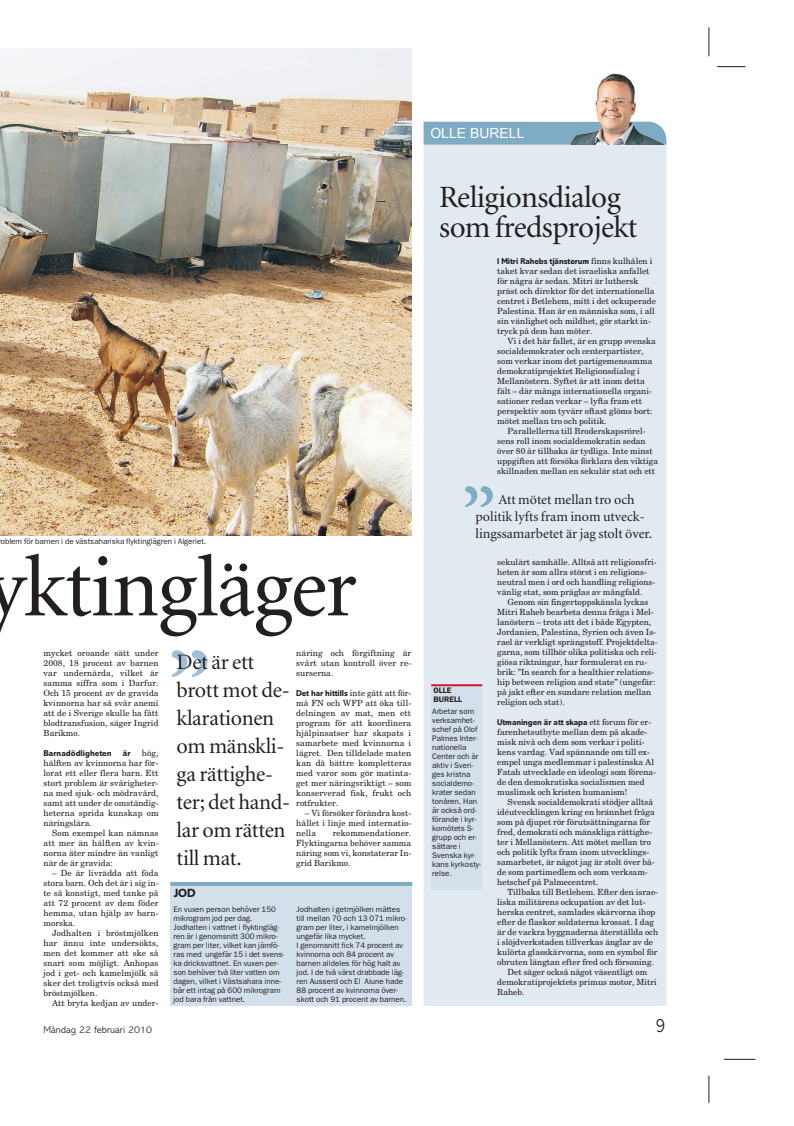
<style>
.page{position:relative;width:794px;height:1126px;background:#fff}
.page>*{position:absolute;margin:0;border:0;box-sizing:border-box;transform-origin:0 0}
.t1{font:600 98px "Minion";color:#a2bfd5}
.t2{font:87px "Minion";letter-spacing:-.02em;color:#231f20}
.t3{font:600 76px "Minion";color:#7fabc5}
.t4{font:31px/30px "Minion";letter-spacing:-.02em;color:#231f20}
.t5{font:22px/28px "Minion";letter-spacing:-.015em;color:#231f20}
.t6{font:300 20px "Abadi";color:#231f20;scale:.8 1}
.t7{font:14px/17px "Minion";color:#231f20}
.t8{font:14px "Arial";color:#fff}
.t9{font:800 12px "Abadi";color:#231f20}
.t10{font:300 10px "Abadi";color:#231f20}
.t11{font:8.5px/10px "New Century Schlbk";color:#231f20;text-align:justify}
.t12{font:800 8.5px "Abadi";letter-spacing:-.01em;color:#231f20;scale:.96 1}
.t13{font:8px/9px "Franklin Gothic";color:#231f20}
.t14{font:600 8px/9px "Franklin Gothic";color:#231f20}
.s1{font-family:"Abadi";font-weight:800}
.s2{font-family:"New Century Schlbk";font-weight:400}
</style>
<div class="page">
<svg style="left:708px;top:27px;width:1px;height:29px"></svg>
<svg style="left:717px;top:66px;width:28px;height:1px"></svg>
<hr style="left:723px;top:1058px;width:32px;height:1px;background:#231f20">
<svg style="left:708px;top:1075px;width:1px;height:27px"></svg>
<div style="left:423px;top:145px;width:243px;height:860px;background:#e2eaf1"></div>
<div style="left:423px;top:122px;width:243px;height:23px;background:#7fabc5"></div>
<img style="left:570px;top:74px;width:93px;height:71px">
<div style="left:431px;top:686px;width:51px;height:203px;background:#d3e0eb"></div>
<hr style="left:431px;top:684px;width:51px;height:2px;background:#d71634">
<div style="left:170px;top:882px;width:242px;height:124px;background:#d3e0eb"></div>
<svg style="left:170px;top:882px;width:242px;height:3px"></svg>
<img style="left:0;top:49px;width:411px;height:486px">
<h3 class="t8" style="left:430px;top:125px;width:96px">OLLE BURELL</h3>
<h3 class="t4" style="left:439px;top:185px;width:200px">Religionsdialog som fredsprojekt</h3>
<p class="t13" style="left:1px;top:536px;width:207px">oblem för barnen i de västsahariska flyktinglägren i Algeriet.</p>
<h2 class="t2" style="left:-13px;top:553px;width:372px">yktingläger</h2>
<p class="t11" style="left:44px;top:648px;width:117px">mycket oroande sätt under 2008, 18 procent av barnen var undernärda, vilket är samma siffra som i Darfur.<br>Och 15 procent av de gravida kvinnorna har så svår anemi att de i Sverige skulle ha fått blodtransfusion, säger Ingrid Barikmo.</p>
<p class="t12" style="left:44px;top:750px;width:72px">Barnadödligheten</p>
<p class="t12" style="left:123px;top:750px;width:10px">är</p>
<p class="t11" style="left:44px;top:748px;width:116px;text-indent:98px">hög, hälften av kvinnorna har för&shy;lorat ett eller flera barn. Ett stort problem är svårigheter&shy;na med sjuk- och mödravård, samt att under de omständig&shy;heterna sprida kunskap om näringslära.</p>
<p class="t11" style="left:44px;top:828px;width:116px;text-indent:8px">Som exempel kan nämnas att mer än hälften av kvin&shy;norna äter mindre än vanligt när de är gravida:</p>
<p class="t11" style="left:44px;top:868px;width:117px;text-indent:8px">– De är livrädda att föda stora barn. Och det är i sig in&shy;te så konstigt, med tanke på att 72 procent av dem föder hemma, utan hjälp av barn&shy;morska.</p>
<p class="t11" style="left:44px;top:928px;width:117px;text-indent:8px">Jodhalten i bröstmjölken har ännu inte undersökts, men det kommer att ske så snart som möjligt. Anhopas jod i get- och kamelmjölk så sker det troligtvis också med bröstmjölken.</p>
<p class="t11" style="left:52px;top:998px;width:108px">Att bryta kedjan av under-</p>
<p class="t11" style="left:296px;top:648px;width:116px">näring och förgiftning är svårt utan kontroll över re&shy;surserna.</p>
<p class="t11" style="left:296px;top:688px;width:117px"><span class="s1">Det har hittills</span> inte gått att för&shy;må FN och WFP att öka till&shy;delningen av mat, men ett program för att koordinera hjälpinsatser har skapats i samarbete med kvinnorna i lägret. Den tilldelade maten kan då bättre kompletteras med varor som gör matinta&shy;get mer näringsriktigt – som konserverad fisk, frukt och rotfrukter.</p>
<p class="t11" style="left:296px;top:808px;width:116px;text-indent:8px">– Vi försöker förändra kost&shy;hållet i linje med internatio&shy;nella</p>
<h1 class="t1" style="left:167px;top:650px;width:46px">”</h1>
<h3 class="t5" style="left:177px;top:649px;width:115px">Det är ett brott mot de&shy;klarationen om mänskli&shy;ga rättighe&shy;ter; det hand&shy;lar om rätten till mat.</h3>
<h3 class="t9" style="left:174px;top:888px;width:23px">JOD</h3>
<p class="t13" style="left:173px;top:905px;width:112px">En vuxen person behöver 150 mikrogram jod per dag.<br>Jodhalten i vattnet i flyktingläg&shy;ren är i genomsnitt 300 mikro&shy;gram per liter, vilket kan jämfö&shy;ras med ungefär 15 i det svens&shy;ka dricksvattnet. En vuxen per&shy;son behöver två liter vatten om dagen, vilket i Västsahara inne&shy;bär ett intag på 600 mikrogram jod bara från vattnet.</p>
<p class="t13" style="left:296px;top:905px;width:112px">Jodhalten i getmjölken mättes till mellan 70 och 13 071 mikro&shy;gram per liter, i kamelmjölken ungefär lika mycket.<br>I genomsnitt fick 74 procent av kvinnorna och 84 procent av barnen alldeles för hög halt av jod. I de två värst drabbade läg&shy;ren Ausserd och El Aiune hade<br>88 procent av kvinnorna över&shy;skott och 91 procent av barnen.</p>
<p class="t11" style="left:296px;top:828px;width:116px;text-indent:36px">rekommendationer.<br>Flyktingarna behöver samma näring som vi, konstaterar In&shy;grid Barikmo.</p>
<p class="t12" style="left:497px;top:259px;width:163px">I Mitri Rahebs tjänsterum <span class="s2">finns kulhålen i</span></p>
<p class="t11" style="left:497px;top:267px;width:160px;text-align:left">taket kvar sedan det israeliska anfallet för några år sedan. Mitri är luthersk präst och direktor för det internationella centret i Betlehem, mitt i det ockuperade Palestina. Han är en människa som, i all sin vänlighet och mildhet, gör starkt in&shy;tryck på dem han möter.</p>
<p class="t11" style="left:497px;top:337px;width:160px;text-align:left;text-indent:10px">Vi i det här fallet, är en grupp svenska socialdemokrater och centerpartister, som verkar inom det partigemensamma demokratiprojektet Religionsdialog i Mellanöstern. Syftet är att inom detta fält – där många internationella organi&shy;sationer redan verkar – lyfta fram ett perspektiv som tyvärr oftast glöms bort: mötet mellan tro och politik.</p>
<p class="t11" style="left:497px;top:427px;width:162px;text-align:left;text-indent:10px">Parallellerna till Broderskapsrörel&shy;sens roll inom socialdemokratin sedan över 80 år tillbaka är tydliga. Inte minst uppgiften att försöka förklara den viktiga skillnaden mellan en sekulär stat och ett</p>
<h3 class="t3" style="left:461px;top:486px;width:36px">”</h3>
<h3 class="t7" style="left:475px;top:526px;width:178px">lingssamarbetet är jag stolt över.</h3>
<h3 class="t7" style="left:475px;top:492px;width:171px;text-indent:23px">Att mötet mellan tro och politik lyfts fram inom utveck-</h3>
<p class="t14" style="left:434px;top:685px;width:30px">OLLE<br>BURELL</p>
<p class="t13" style="left:432px;top:706px;width:50px">Arbetar som verksamhet&shy;schef på Olof<br>Palmes Inter&shy;nationella<br>Center och är aktiv i Sveri&shy;ges kristna socialdemo&shy;krater sedan tonåren. Han är också ord&shy;förande i kyr&shy;komötets S&shy;grupp och er&shy;sättare i<br>Svenska kyr&shy;kans kyrkosty&shy;relse.</p>
<p class="t11" style="left:497px;top:557px;width:161px;text-align:left">sekulärt samhälle. Alltså att religionsfri&shy;heten är som allra störst i en religions&shy;neutral men i ord och handling religions&shy;vänlig stat, som präglas av mångfald.</p>
<p class="t11" style="left:497px;top:597px;width:162px;text-align:left;text-indent:10px">Genom sin fingertoppskänsla lyckas Mitri Raheb bearbeta denna fråga i Mel&shy;lanöstern – trots att det i både Egypten, Jordanien, Palestina, Syrien och även Is&shy;rael är verkligt sprängstoff. Projektdelta&shy;garna, som tillhör olika politiska och reli&shy;giösa riktningar, har formulerat en ru&shy;brik: ”In search for a healthier relations&shy;hip between religion and state” (ungefär: på jakt efter en sundare relation mellan religion och stat).</p>
<p class="t12" style="left:497px;top:719px;width:162px">Utmaningen är att skapa <span class="s2">ett forum för er-</span></p>
<p class="t11" style="left:497px;top:727px;width:160px;text-align:left">farenhetsutbyte mellan dem på akade&shy;misk nivå och dem som verkar i politi&shy;kens vardag. Vad spännande om till ex&shy;empel unga medlemmar i palestinska Al Fatah utvecklade en ideologi som förena&shy;de den demokratiska socialismen med muslimsk och kristen humanism!</p>
<p class="t11" style="left:497px;top:797px;width:159px;text-align:left;text-indent:10px">Svensk socialdemokrati stödjer alltså idéutvecklingen kring en brännhet fråga som på djupet rör förutsättningarna för fred, demokrati och mänskliga rättighe&shy;ter i Mellanöstern. Att mötet mellan tro och politik lyfts fram inom utvecklings&shy;samarbetet, är något jag är stolt över bå&shy;de som partimedlem och som verksam&shy;hetschef på Palmecentret.</p>
<p class="t11" style="left:507px;top:887px;width:152px">Tillbaka till Betlehem. Efter den israe-</p>
<p class="t11" style="left:497px;top:897px;width:150px">liska militärens ockupation av det lut-</p>
<p class="t11" style="left:497px;top:907px;width:160px">herska centret, samlades skärvorna ihop</p>
<p class="t11" style="left:497px;top:917px;width:158px">efter de flaskor soldaterna krossat. I dag</p>
<p class="t11" style="left:497px;top:927px;width:162px">är de vackra byggnaderna återställda och</p>
<p class="t11" style="left:497px;top:937px;width:157px">i slöjdverkstaden tillverkas änglar av de</p>
<p class="t11" style="left:497px;top:947px;width:162px">kulörta glasskärvorna, som en symbol för</p>
<p class="t11" style="left:497px;top:957px;width:158px">obruten längtan efter fred och försoning.</p>
<p class="t11" style="left:507px;top:967px;width:141px">Det säger också något väsentligt om</p>
<p class="t11" style="left:497px;top:977px;width:161px">demokratiprojektets primus motor, Mitri</p>
<p class="t11" style="left:497px;top:987px;width:29px">Raheb.</p>
<p class="t10" style="left:44px;top:1025px;width:110px">Måndag 22 februari 2010</p>
<h3 class="t6" style="left:656px;top:1018px;width:13px">9</h3>
</div>
